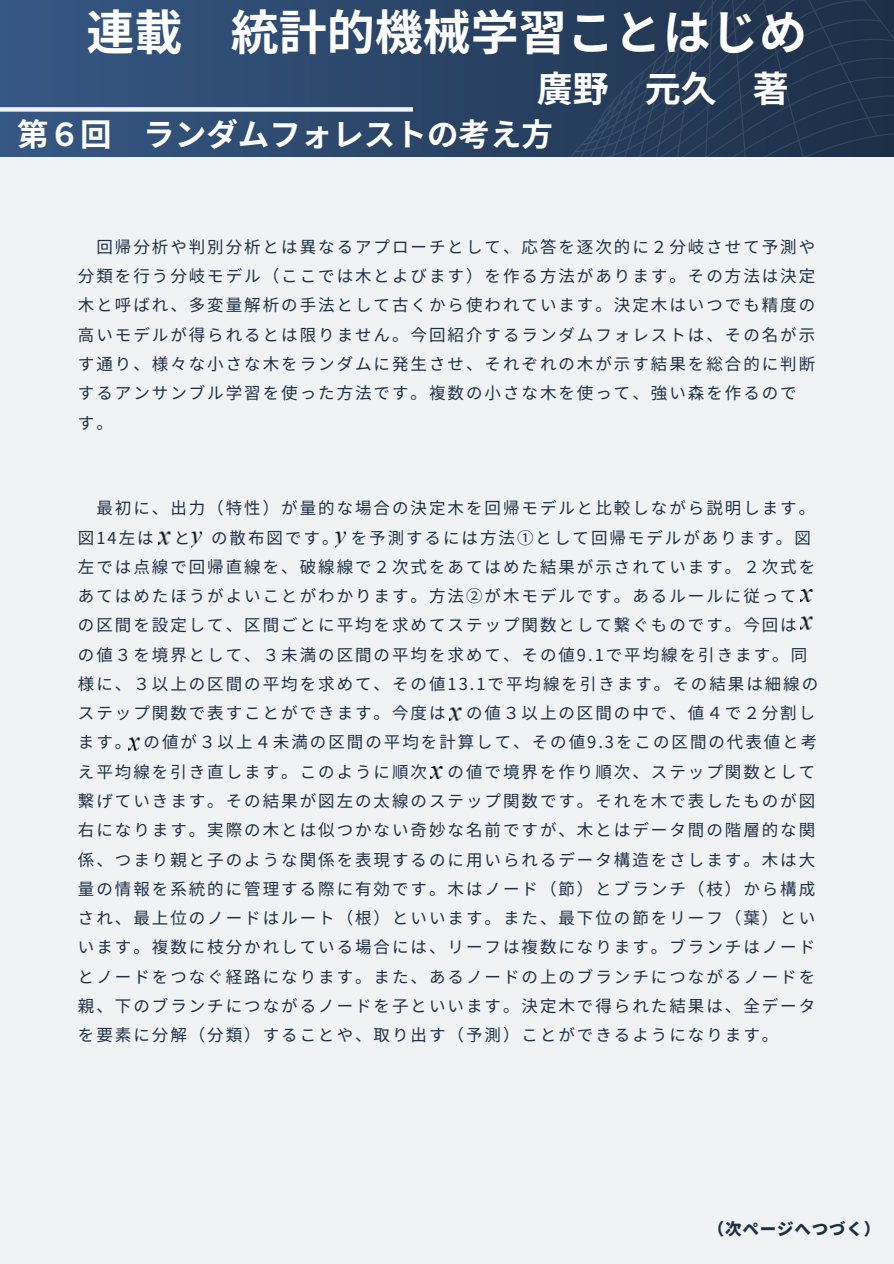
<style>
.page{position:relative;width:894px;height:1264px;background:#fff}
.page>*{position:absolute;margin:0;border:0;box-sizing:border-box;transform-origin:0 0}
.t1{font:700 48px "Noto Sans JP";color:#fff}
.t2{font:700 36px "Noto Sans JP";color:#fff}
.t3{font:700 31.5px "Noto Sans JP";color:#fff}
.t4{font:16.5px/29.2px "Noto Sans JP";letter-spacing:.12em;color:#1e3048}
.t5{font:900 16.5px "Noto Sans JP";letter-spacing:.05em;color:#1e3048}
</style>
<div class="page">
<div style="left:0;top:0;width:893px;height:1263px;background:#f1f2f4"></div>
<svg style="left:0;top:0;width:526px;height:156px;background:#2e4b71"></svg>
<svg style="left:526px;top:0;width:367px;height:156px;background:#243854"></svg>
<div style="left:0;top:107px;width:413px;height:5px;background:#f1f2f4"></div>
<img style="left:800px;top:589px;width:13px;height:7px">
<img style="left:336px;top:531px;width:11px;height:17px">
<img style="left:191px;top:531px;width:12px;height:17px">
<img style="left:159px;top:531px;width:12px;height:14px">
<img style="left:800px;top:596px;width:13px;height:34px">
<img style="left:449px;top:707px;width:13px;height:14px">
<img style="left:128px;top:737px;width:12px;height:14px">
<img style="left:430px;top:766px;width:13px;height:13px">
<h1 class="t1" style="left:87px;top:-5px;width:721px">連載 統計的機械学習ことはじめ</h1>
<h1 class="t2" style="left:536px;top:60px;width:253px">廣野 元久 著</h1>
<p class="t3" style="left:17px;top:109px;width:534px">第６回 ランダムフォレストの考え方</p>
<p class="t4" style="left:78px;top:231px;width:738px;text-indent:18px">回帰分析や判別分析とは異なるアプローチとして、応答を逐次的に２分岐させて予測や分類を行う分岐モデル（ここでは木とよびます）を作る方法があります。その方法は決定木と呼ばれ、多変量解析の手法として古くから使われています。決定木はいつでも精度の高いモデルが得られるとは限りません。今回紹介するランダムフォレストは、その名が示す通り、様々な小さな木をランダムに発生させ、それぞれの木が示す結果を総合的に判断するアンサンブル学習を使った方法です。複数の小さな木を使って、強い森を作るのです。</p>
<p class="t4" style="left:78px;top:493px;width:741px;text-indent:18px">最初に、出力（特性）が量的な場合の決定木を回帰モデルと比較しながら説明します。図14左は と の散布図です。 を予測するには方法①として回帰モデルがあります。図左では点線で回帰直線を、破線線で２次式をあてはめた結果が示されています。２次式をあてはめたほうがよいことがわかります。方法②が木モデルです。あるルールに従って<br>の区間を設定して、区間ごとに平均を求めてステップ関数として繋ぐものです。今回は<br>の値３を境界として、３未満の区間の平均を求めて、その値9.1で平均線を引きます。同様に、３以上の区間の平均を求めて、その値13.1で平均線を引きます。その結果は細線のステップ関数で表すことができます。今度は の値３以上の区間の中で、値４で２分割します。 の値が３以上４未満の区間の平均を計算して、その値9.3をこの区間の代表値と考え平均線を引き直します。このように順次 の値で境界を作り順次、ステップ関数として繋げていきます。その結果が図左の太線のステップ関数です。それを木で表したものが図右になります。実際の木とは似つかない奇妙な名前ですが、木とはデータ間の階層的な関係、つまり親と子のような関係を表現するのに用いられるデータ構造をさします。木は大量の情報を系統的に管理する際に有効です。木はノード（節）とブランチ（枝）から構成され、最上位のノードはルート（根）といいます。また、最下位の節をリーフ（葉）といいます。複数に枝分かれしている場合には、リーフは複数になります。ブランチはノードとノードをつなぐ経路になります。また、あるノードの上のブランチにつながるノードを親、下のブランチにつながるノードを子といいます。決定木で得られた結果は、全データを要素に分解（分類）することや、取り出す（予測）ことができるようになります。</p>
<h2 class="t5" style="left:707px;top:1215px;width:174px">（次ページへつづく）</h2>
</div>
